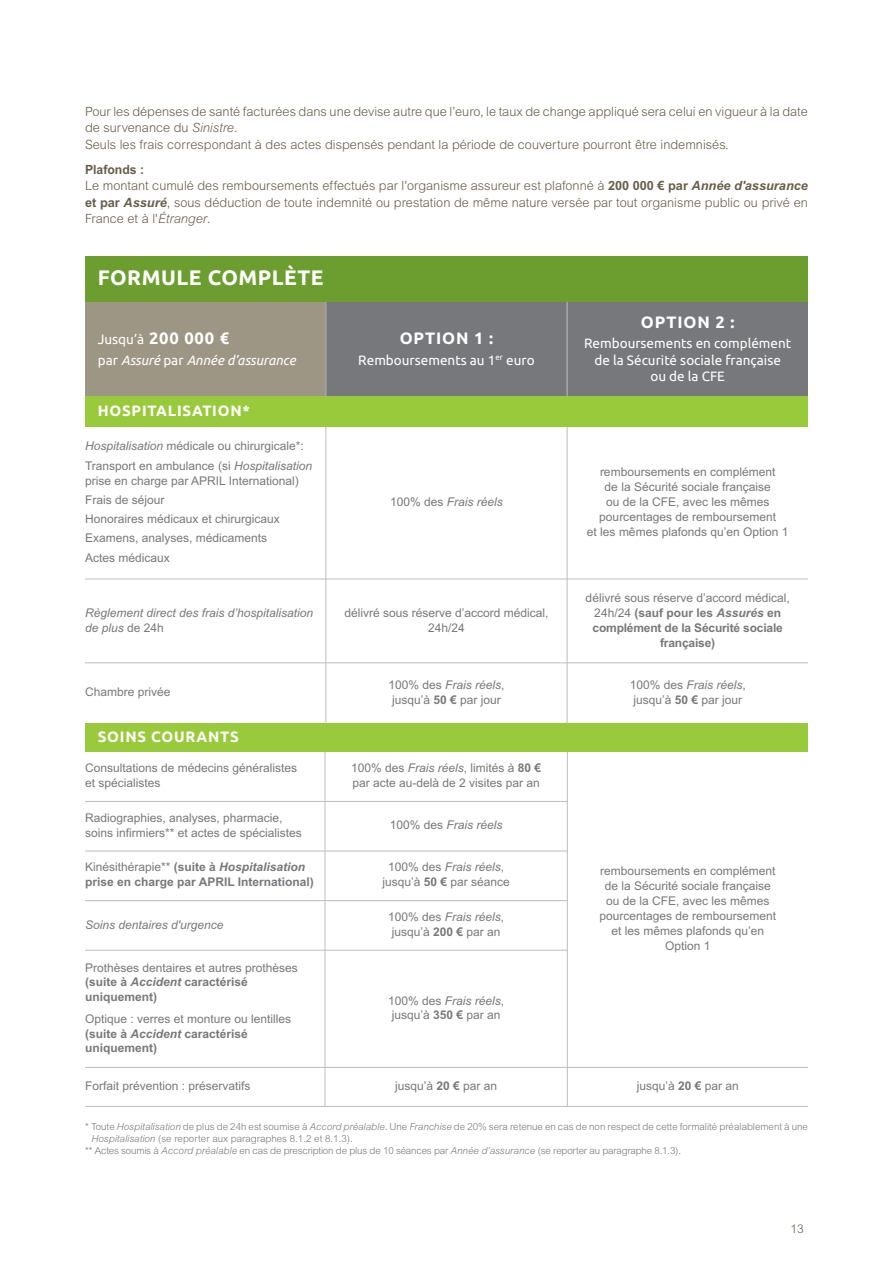
<style>
.page{position:relative;width:893px;height:1263px;background:#fff}
.page>*{position:absolute;margin:0;border:0;box-sizing:border-box;transform-origin:0 0}
.t1{font:700 21px "Ubuntu";letter-spacing:.025em;color:#fff}
.t2{font:700 16.5px "Ubuntu";letter-spacing:.05em;color:#fff}
.t3{font:700 15px "Ubuntu";letter-spacing:.05em;color:#fff}
.t4{font:13.5px/16.5px "Ubuntu";color:#fff;text-align:center}
.t5{font:italic 13.5px/20.7px "Ubuntu";color:#fff}
.t6{font:300 12.75px/16.5px "Arial";color:#685d49}
.t7{font:12px/15px "Arial";color:#76787b;text-align:center}
.t8{font:700 12px/15px "Arial";color:#76787b;text-align:center}
.t9{font:italic 12px/15px "Arial";color:#76787b}
.t10{font:300 12px "Arial";color:#685d49}
.t11{font:300 9.75px "Arial";color:#76787b}
.t12{font:300 9.75px "Arial";letter-spacing:-.02em;color:#76787b}
.s1{font-style:italic}
.s2{font-weight:700}
.s3{font-weight:700;font-style:italic}
.s4{font-style:normal}
.s5{font-weight:700;font-style:normal;font-size:16.5px}
.s6{font-weight:400}
</style>
<div class="page">
<div style="left:85px;top:256px;width:723px;height:46px;background:#6c9e2f"></div>
<div style="left:85px;top:302px;width:241px;height:95px;background:#9d9684"></div>
<div style="left:326px;top:302px;width:241px;height:95px;background:#76787b"></div>
<div style="left:567px;top:302px;width:241px;height:95px;background:#76787b"></div>
<div style="left:85px;top:397px;width:723px;height:30px;background:#99ca3b"></div>
<hr style="left:325px;top:302px;width:1px;height:95px;background:#bcbdc0">
<hr style="left:325px;top:427px;width:1px;height:297px;background:#bcbdc0">
<hr style="left:567px;top:302px;width:1px;height:95px;background:#bcbdc0">
<hr style="left:567px;top:427px;width:1px;height:297px;background:#bcbdc0">
<hr style="left:85px;top:579px;width:723px;height:1px;background:#bcbdc0">
<hr style="left:85px;top:663px;width:723px;height:1px;background:#bcbdc0">
<div style="left:85px;top:724px;width:723px;height:28px;background:#99ca3b"></div>
<hr style="left:325px;top:752px;width:1px;height:354px;background:#bcbdc0">
<hr style="left:567px;top:752px;width:1px;height:354px;background:#bcbdc0">
<hr style="left:85px;top:801px;width:483px;height:1px;background:#bcbdc0">
<hr style="left:85px;top:851px;width:483px;height:1px;background:#bcbdc0">
<hr style="left:85px;top:900px;width:483px;height:1px;background:#bcbdc0">
<hr style="left:85px;top:950px;width:483px;height:1px;background:#bcbdc0">
<hr style="left:85px;top:1067px;width:723px;height:1px;background:#bcbdc0">
<hr style="left:85px;top:1106px;width:723px;height:1px;background:#bcbdc0">
<p class="t6" style="left:85px;top:103px;width:724px">Pour les dépenses de santé facturées dans une devise autre que l’euro, le taux de change appliqué sera celui en vigueur à la date de survenance du <span class="s1">Sinistre</span>.<br>Seuls les frais correspondant à des actes dispensés pendant la période de couverture pourront être indemnisés.</p>
<p class="t6" style="left:85px;top:161px;width:724px"><span class="s2">Plafonds :<br></span>Le montant cumulé des remboursements effectués par l'organisme assureur est plafonné à <span class="s2">200 000 € par</span> <span class="s3">Année d'assurance </span><span class="s2">et par</span> <span class="s3">Assuré</span>, sous déduction de toute indemnité ou prestation de même nature versée par tout organisme public ou privé en France et à l'<span class="s1">Étranger</span>.</p>
<h1 class="t1" style="left:98px;top:265px;width:227px">FORMULE COMPLÈTE</h1>
<p class="t5" style="left:98px;top:328px;width:200px"><span class="s4">Jusqu’à</span> <span class="s5">200 000 €<br></span><span class="s4">par</span> Assuré <span class="s4">par</span> Année d’assurance</p>
<h2 class="t2" style="left:400px;top:328px;width:95px">OPTION 1 :</h2>
<p class="t4" style="left:358px;top:351px;width:178px">Remboursements au 1<sup>er</sup> euro</p>
<p class="t3" style="left:98px;top:402px;width:154px">HOSPITALISATION*</p>
<p class="t7" style="left:85px;top:437px;width:228px;line-height:19.2px;text-align:left"><span class="s1">Hospitalisation</span> médicale ou chirurgicale*:<br>Transport en ambulance (si <span class="s1">Hospitalisation</span></p>
<p class="t7" style="left:85px;top:471px;width:215px;line-height:19.2px;text-align:left">prise en charge par APRIL International)<br>Frais de séjour<br>Honoraires médicaux et chirurgicaux<br>Examens, analyses, médicaments<br>Actes médicaux</p>
<p class="t9" style="left:390px;top:494px;width:114px"><span class="s4">100% des</span> Frais réels</p>
<p class="t9" style="left:85px;top:605px;width:230px">Règlement direct des frais d’hospitalisation de plus <span class="s4">de 24h</span></p>
<p class="t7" style="left:344px;top:605px;width:206px">délivré sous réserve d’accord médical,<br>24h/24</p>
<h2 class="t2" style="left:641px;top:312px;width:95px">OPTION 2 :</h2>
<p class="t4" style="left:584px;top:335px;width:209px">Remboursements en complément de la Sécurité sociale française<br>ou de la CFE</p>
<p class="t7" style="left:587px;top:464px;width:203px">remboursements en complément<br>de la Sécurité sociale française<br>ou de la CFE, avec les mêmes pourcentages de remboursement<br>et les mêmes plafonds qu’en Option 1</p>
<p class="t8" style="left:586px;top:590px;width:206px"><span class="s6">délivré sous réserve d’accord médical,<br>24h/24</span> (sauf pour les <span class="s1">Assurés</span> en complément de la Sécurité sociale française)</p>
<p class="t7" style="left:85px;top:685px;width:87px">Chambre privée</p>
<p class="t7" style="left:388px;top:677px;width:118px">100% des <span class="s1">Frais réels</span>, jusqu’à <span class="s2">50 €</span> par jour</p>
<p class="t7" style="left:630px;top:677px;width:118px">100% des <span class="s1">Frais réels</span>, jusqu’à <span class="s2">50 €</span> par jour</p>
<p class="t3" style="left:98px;top:728px;width:143px">SOINS COURANTS</p>
<p class="t7" style="left:85px;top:761px;width:214px;text-align:left">Consultations de médecins généralistes et spécialistes</p>
<p class="t7" style="left:351px;top:761px;width:192px;text-align:left">100% des <span class="s1">Frais réels</span>, limités à <span class="s2">80 € </span>par acte au-delà de 2 visites par an</p>
<p class="t7" style="left:85px;top:810px;width:218px;text-align:left">Radiographies, analyses, pharmacie, soins infirmiers** et actes de spécialistes</p>
<p class="t9" style="left:390px;top:818px;width:114px"><span class="s4">100% des</span> Frais réels</p>
<p class="t8" style="left:85px;top:860px;width:230px;text-align:left"><span class="s6">Kinésithérapie**</span> (suite à <span class="s1">Hospitalisation </span>prise en charge par APRIL International)</p>
<p class="t7" style="left:382px;top:860px;width:129px">100% des <span class="s1">Frais réels</span>, jusqu’à <span class="s2">50 €</span> par séance</p>
<p class="t9" style="left:85px;top:917px;width:140px">Soins dentaires d'urgence</p>
<p class="t7" style="left:388px;top:910px;width:118px;line-height:14.2px">100% des <span class="s1">Frais réels</span>, jusqu’à <span class="s2">200 €</span> par an</p>
<p class="t7" style="left:85px;top:961px;width:214px;line-height:14.2px;text-align:left">Prothèses dentaires et autres prothèses <span class="s2">(suite à</span> <span class="s3">Accident</span> <span class="s2">caractérisé uniquement)</span></p>
<p class="t7" style="left:85px;top:1012px;width:208px;line-height:14.2px;text-align:left">Optique : verres et monture ou lentilles <span class="s2">(suite à</span> <span class="s3">Accident</span> <span class="s2">caractérisé uniquement)</span></p>
<p class="t7" style="left:388px;top:993px;width:118px;line-height:14.2px">100% des <span class="s1">Frais réels</span>, jusqu’à <span class="s2">350 €</span> par an</p>
<p class="t7" style="left:599px;top:863px;width:178px">remboursements en complément de la Sécurité sociale française ou de la CFE, avec les mêmes pourcentages de remboursement et les mêmes plafonds qu’en<br>Option 1</p>
<p class="t7" style="left:85px;top:1078px;width:167px">Forfait prévention : préservatifs</p>
<p class="t7" style="left:395px;top:1078px;width:104px">jusqu’à <span class="s2">20 €</span> par an</p>
<p class="t7" style="left:637px;top:1078px;width:104px">jusqu’à <span class="s2">20 €</span> par an</p>
<p class="t11" style="left:85px;top:1121px;width:724px">* Toute <span class="s1">Hospitalisation</span> de plus de 24h est soumise à <span class="s1">Accord préalable</span>. Une <span class="s1">Franchise</span> de 20% sera retenue en cas de non respect de cette formalité préalablement à une</p>
<p class="t11" style="left:91px;top:1133px;width:263px"><span class="s1">Hospitalisation</span> (se reporter aux paragraphes 8.1.2 et 8.1.3).</p>
<p class="t12" style="left:85px;top:1145px;width:597px">** Actes soumis à <span class="s1">Accord préalable</span> en cas de prescription de plus de 10 séances par <span class="s1">Année d’assurance</span> (se reporter au paragraphe 8.1.3).</p>
<p class="t10" style="left:790px;top:1222px;width:15px">13</p>
</div>
